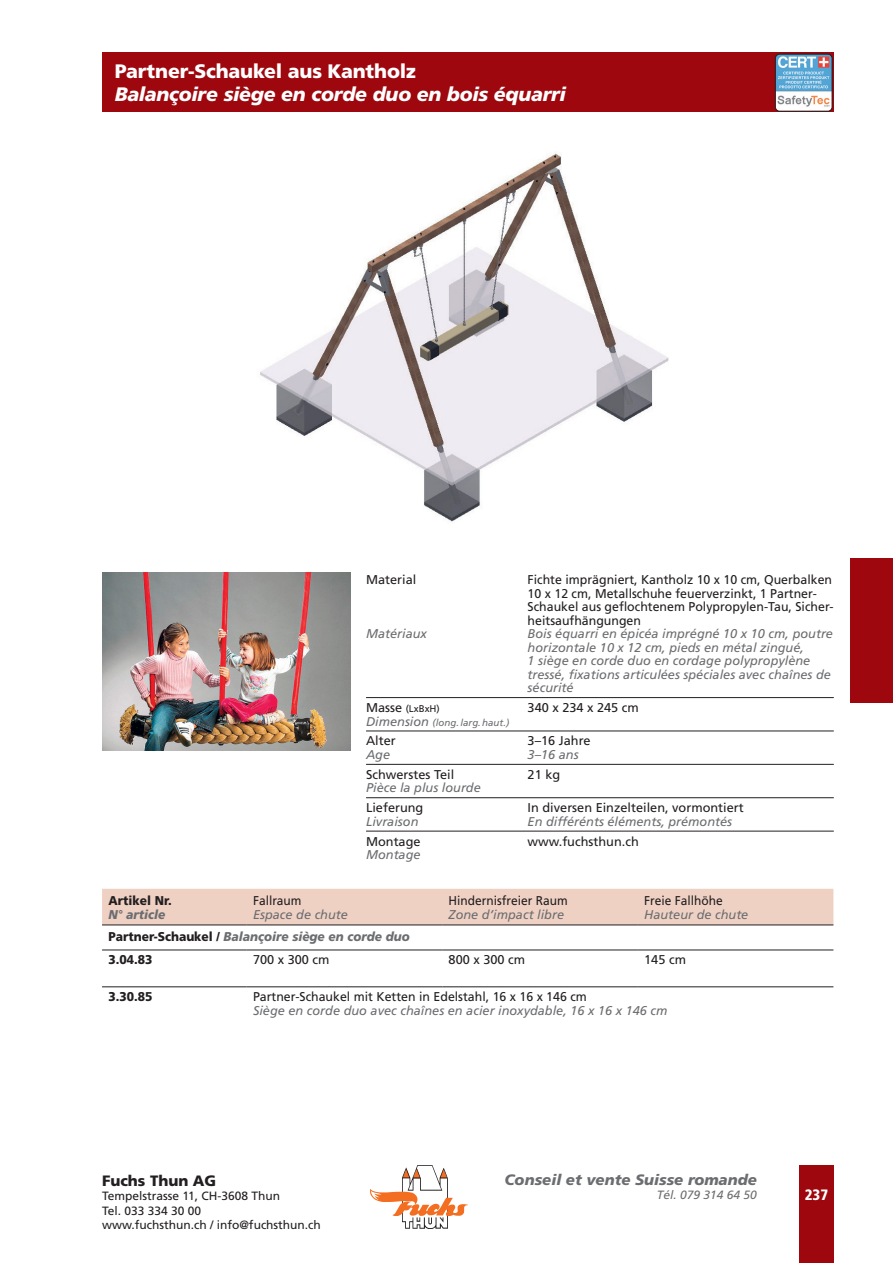
<style>
.page{position:relative;width:893px;height:1263px;background:#fff}
.page>*{position:absolute;margin:0;border:0;box-sizing:border-box;transform-origin:0 0}
.t1{font:italic 900 19.5px "Frutiger";letter-spacing:-.015em;color:#fff}
.t2{font:900 19.5px "Frutiger";letter-spacing:-.01em;color:#fff}
.t3{font:italic 900 15px "Frutiger";color:#6c6d70}
.t4{font:900 15px "Frutiger";color:#231f20}
.t5{font:900 condensed 15px "Frutiger";color:#fff}
.t6{font:italic 12.75px/13.5px "Frutiger";color:#6c6d70}
.t7{font:12.75px/13.5px "Frutiger";color:#231f20}
.t8{font:italic 900 12.75px/23px "Frutiger";color:#6c6d70;scale:.94 1}
.t9{font:12.75px "Frutiger";color:#231f20;scale:.94 1}
.t10{font:900 12.75px "Frutiger";color:#231f20;scale:.94 1}
.t11{font:12px/14.4px "Frutiger";color:#231f20}
.t12{font:italic 12px "Frutiger";color:#6c6d70}
.t13{font:italic 9.75px "Frutiger";color:#6c6d70}
.t14{font:9.75px "Frutiger";color:#231f20}
.s1{font-size:12.75px}
.s2{font-style:normal;color:#231f20}
</style>
<div class="page">
<div style="left:799px;top:1165px;width:34px;height:98px;background:#9d070d"></div>
<img style="left:402px;top:1165px;width:46px;height:64px">
<img style="left:370px;top:1188px;width:97px;height:27px">
<div style="left:102px;top:53px;width:731px;height:59px;background:#9d070d"></div>
<div style="left:850px;top:558px;width:43px;height:145px;background:#9d070d"></div>
<hr style="left:366px;top:697px;width:468px;height:1px;background:#231f20">
<hr style="left:366px;top:731px;width:468px;height:1px;background:#231f20">
<hr style="left:366px;top:764px;width:468px;height:1px;background:#231f20">
<hr style="left:366px;top:797px;width:468px;height:1px;background:#231f20">
<hr style="left:366px;top:831px;width:468px;height:1px;background:#231f20">
<div style="left:102px;top:889px;width:731px;height:36px;background:#efd1c4"></div>
<hr style="left:102px;top:950px;width:145px;height:1px;background:#231f20">
<hr style="left:247px;top:950px;width:195px;height:1px;background:#231f20">
<hr style="left:442px;top:950px;width:196px;height:1px;background:#231f20">
<hr style="left:638px;top:950px;width:195px;height:1px;background:#231f20">
<hr style="left:102px;top:986px;width:145px;height:1px;background:#231f20">
<hr style="left:247px;top:986px;width:195px;height:1px;background:#231f20">
<hr style="left:442px;top:986px;width:196px;height:1px;background:#231f20">
<hr style="left:638px;top:986px;width:195px;height:1px;background:#231f20">
<hr style="left:102px;top:925px;width:145px;height:1px;background:#231f20">
<hr style="left:247px;top:925px;width:195px;height:1px;background:#231f20">
<hr style="left:442px;top:925px;width:196px;height:1px;background:#231f20">
<hr style="left:638px;top:925px;width:195px;height:1px;background:#231f20">
<img style="left:260px;top:152px;width:409px;height:370px">
<img style="left:102px;top:573px;width:249px;height:177px">
<img style="left:775px;top:54px;width:57px;height:57px">
<div style="left:775px;top:54px;width:57px;height:57px;border:1px solid #231f20;border-radius:4px"></div>
<h1 class="t2" style="left:115px;top:60px;width:303px">Partner-Schaukel aus Kantholz</h1>
<h1 class="t1" style="left:115px;top:83px;width:453px">Balançoire siège en corde duo en bois équarri</h1>
<p class="t10" style="left:108px;top:893px;width:69px">Artikel Nr.</p>
<p class="t8" style="left:108px;top:902px;width:62px">N° article</p>
<p class="t9" style="left:253px;top:893px;width:53px">Fallraum</p>
<p class="t6" style="left:253px;top:907px;width:96px">Espace de chute</p>
<p class="t7" style="left:366px;top:573px;width:52px">Material</p>
<p class="t7" style="left:528px;top:573px;width:308px">Fichte imprägniert, Kantholz 10 x 10 cm, Querbalken 10 x 12 cm, Metallschuhe feuerverzinkt, 1 Partner-Schaukel aus geflochtenem Polypropylen-Tau, Sicher&shy;heitsaufhängungen</p>
<p class="t6" style="left:366px;top:627px;width:62px">Matériaux</p>
<p class="t6" style="left:528px;top:627px;width:307px">Bois équarri en épicéa imprégné 10 x 10 cm, poutre horizontale 10 x 12 cm, pieds en métal zingué,<br>1 siège en corde duo en cordage polypropylène tressé, fixations articulées spéciales avec chaînes de sécurité</p>
<p class="t14" style="left:366px;top:703px;width:75px"><span class="s1">Masse</span> (LxBxH)</p>
<p class="t7" style="left:528px;top:701px;width:113px">340 x 234 x 245 cm</p>
<p class="t13" style="left:366px;top:716px;width:145px"><span class="s1">Dimension</span> (long.larg.haut.)</p>
<p class="t7" style="left:366px;top:734px;width:31px">Alter</p>
<p class="t7" style="left:528px;top:734px;width:65px">3–16 Jahre</p>
<p class="t6" style="left:366px;top:748px;width:26px">Age</p>
<p class="t6" style="left:528px;top:748px;width:53px">3–16 ans</p>
<p class="t7" style="left:366px;top:767px;width:90px">Schwerstes Teil</p>
<p class="t7" style="left:528px;top:767px;width:34px">21 kg</p>
<p class="t6" style="left:366px;top:781px;width:116px">Pièce la plus lourde</p>
<p class="t7" style="left:366px;top:801px;width:59px">Lieferung</p>
<p class="t7" style="left:528px;top:801px;width:218px">In diversen Einzelteilen, vormontiert</p>
<p class="t6" style="left:366px;top:814px;width:54px">Livraison</p>
<p class="t6" style="left:528px;top:814px;width:206px">En différénts éléments, prémontés</p>
<p class="t7" style="left:366px;top:834px;width:56px">Montage</p>
<p class="t7" style="left:528px;top:834px;width:113px">www.fuchsthun.ch</p>
<p class="t6" style="left:366px;top:848px;width:56px">Montage</p>
<p class="t9" style="left:449px;top:893px;width:128px">Hindernisfreier Raum</p>
<p class="t6" style="left:449px;top:907px;width:117px">Zone d’impact libre</p>
<p class="t9" style="left:644px;top:893px;width:85px">Freie Fallhöhe</p>
<p class="t6" style="left:644px;top:907px;width:106px">Hauteur de chute</p>
<p class="t8" style="left:108px;top:925px;width:322px"><span class="s2">Partner-Schaukel /</span> Balançoire siège en corde duo<br><span class="s2">3.04.83</span></p>
<p class="t7" style="left:253px;top:953px;width:78px">700 x 300 cm</p>
<p class="t7" style="left:449px;top:953px;width:78px">800 x 300 cm</p>
<p class="t7" style="left:644px;top:953px;width:43px">145 cm</p>
<p class="t10" style="left:108px;top:989px;width:48px">3.30.85</p>
<p class="t7" style="left:253px;top:990px;width:335px">Partner-Schaukel mit Ketten in Edelstahl, 16 x 16 x 146 cm</p>
<p class="t6" style="left:253px;top:1003px;width:416px">Siège en corde duo avec chaînes en acier inoxydable, 16 x 16 x 146 cm</p>
<p class="t4" style="left:102px;top:1171px;width:116px">Fuchs Thun AG</p>
<p class="t11" style="left:102px;top:1189px;width:220px">Tempelstrasse 11, CH-3608 Thun<br>Tel. 033 334 30 00<br>www.fuchsthun.ch / info@fuchsthun.ch</p>
<p class="t3" style="left:505px;top:1170px;width:254px">Conseil et vente Suisse romande</p>
<p class="t12" style="left:657px;top:1188px;width:102px">Tél. 079 314 64 50</p>
<p class="t5" style="left:805px;top:1186px;width:25px">237</p>
</div>
